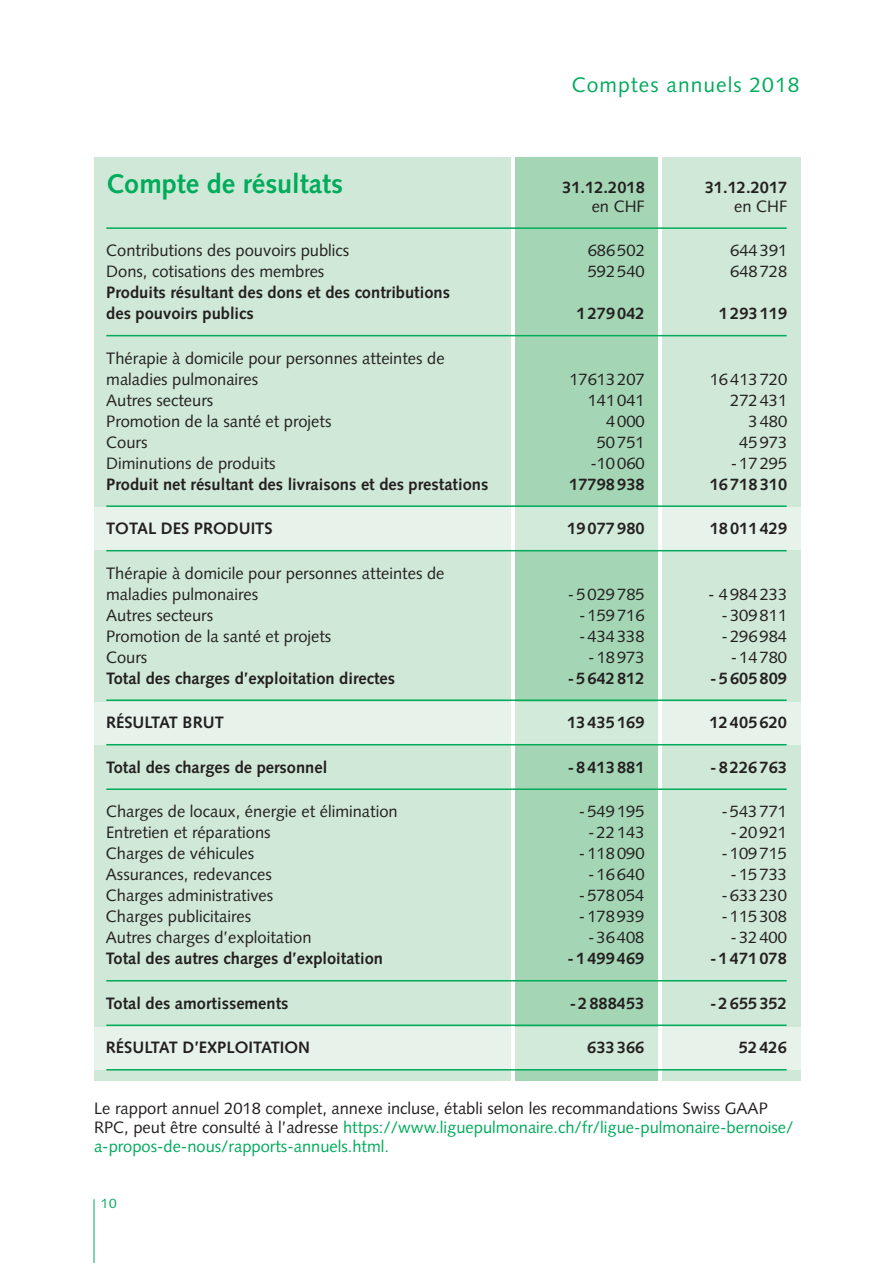
<style>
.page{position:relative;width:893px;height:1263px;background:#fff}
.page>*{position:absolute;margin:0;border:0;box-sizing:border-box;transform-origin:0 0}
.t1{font:700 27px "Syntax LT Std";color:#00ab5b}
.t2{font:21px "Syntax LT Std";letter-spacing:.05em;color:#00ab5b}
.t3{font:16.5px/18.8px "Syntax LT Std";color:#231f20}
.t4{font:700 16.5px/21px "Syntax LT Std";color:#231f20}
.t5{font:13.5px "Syntax LT Std";color:#00ab5b}
.s1{color:#00ab5b}
</style>
<div class="page">
<div style="left:662px;top:158px;width:138px;height:923px;background:#d0e8d7"></div>
<div style="left:94px;top:158px;width:417px;height:923px;background:#d0e8d7"></div>
<div style="left:515px;top:158px;width:143px;height:923px;background:#a4d6b5"></div>
<svg style="left:94px;top:1027px;width:707px;height:43px;background:#e3f1e7"></svg>
<svg style="left:94px;top:507px;width:707px;height:43px;background:#e2f1e6"></svg>
<hr style="left:94px;top:1199px;width:1px;height:64px;background:#00ab5b">
<svg style="left:94px;top:702px;width:707px;height:43px;background:#e2f1e6"></svg>
<hr style="left:106px;top:227px;width:681px;height:2px;background:#00ab5b">
<hr style="left:106px;top:335px;width:681px;height:1px;background:#00ab5b">
<hr style="left:106px;top:505px;width:681px;height:2px;background:#00ab5b">
<hr style="left:106px;top:550px;width:681px;height:1px;background:#00ab5b">
<hr style="left:106px;top:699px;width:681px;height:2px;background:#00ab5b">
<hr style="left:106px;top:744px;width:681px;height:1px;background:#00ab5b">
<hr style="left:106px;top:788px;width:681px;height:2px;background:#00ab5b">
<hr style="left:106px;top:980px;width:681px;height:1px;background:#00ab5b">
<hr style="left:106px;top:1024px;width:681px;height:2px;background:#00ab5b">
<hr style="left:106px;top:1069px;width:681px;height:1px;background:#00ab5b">
<p class="t2" style="left:572px;top:73px;width:229px">Comptes annuels 2018</p>
<h1 class="t1" style="left:106px;top:168px;width:238px">Compte de résultats</h1>
<p class="t4" style="left:562px;top:177px;width:84px">31.12.2018</p>
<p class="t4" style="left:705px;top:177px;width:84px">31.12.2017</p>
<p class="t3" style="left:592px;top:197px;width:55px">en CHF</p>
<p class="t3" style="left:734px;top:197px;width:55px">en CHF</p>
<p class="t3" style="left:106px;top:241px;width:244px">Contributions des pouvoirs publics</p>
<p class="t3" style="left:588px;top:241px;width:59px">686502</p>
<p class="t3" style="left:730px;top:241px;width:59px">644391</p>
<p class="t3" style="left:106px;top:262px;width:220px">Dons, cotisations des membres</p>
<p class="t3" style="left:588px;top:262px;width:59px">592540</p>
<p class="t3" style="left:730px;top:262px;width:59px">648728</p>
<p class="t4" style="left:106px;top:282px;width:345px">Produits résultant des dons et des contributions des pouvoirs publics</p>
<p class="t4" style="left:576px;top:303px;width:70px">1279042</p>
<p class="t4" style="left:719px;top:303px;width:70px">1293119</p>
<p class="t3" style="left:106px;top:348px;width:340px;line-height:21px">Thérapie à domicile pour personnes atteintes de maladies pulmonaires</p>
<p class="t3" style="left:569px;top:370px;width:77px">17613207</p>
<p class="t3" style="left:710px;top:370px;width:79px">16413720</p>
<p class="t3" style="left:106px;top:391px;width:109px">Autres secteurs</p>
<p class="t3" style="left:588px;top:391px;width:59px">141041</p>
<p class="t3" style="left:730px;top:391px;width:59px">272431</p>
<p class="t3" style="left:106px;top:412px;width:227px">Promotion de la santé et projets</p>
<p class="t3" style="left:606px;top:412px;width:40px">4000</p>
<p class="t3" style="left:748px;top:412px;width:40px">3480</p>
<p class="t3" style="left:106px;top:433px;width:43px">Cours</p>
<p class="t3" style="left:597px;top:433px;width:49px">50751</p>
<p class="t3" style="left:739px;top:433px;width:49px">45973</p>
<p class="t3" style="left:106px;top:454px;width:171px">Diminutions de produits</p>
<p class="t3" style="left:590px;top:454px;width:56px">-10060</p>
<p class="t3" style="left:731px;top:454px;width:58px">-17295</p>
<p class="t4" style="left:106px;top:474px;width:384px">Produit net résultant des livraisons et des prestations</p>
<p class="t4" style="left:569px;top:474px;width:77px">17798938</p>
<p class="t4" style="left:710px;top:474px;width:79px">16718310</p>
<p class="t4" style="left:106px;top:518px;width:168px">TOTAL DES PRODUITS</p>
<p class="t4" style="left:567px;top:518px;width:79px">19077980</p>
<p class="t4" style="left:710px;top:518px;width:79px">18011429</p>
<p class="t3" style="left:106px;top:563px;width:340px;line-height:21px">Thérapie à domicile pour personnes atteintes de maladies pulmonaires</p>
<p class="t3" style="left:568px;top:585px;width:78px">-5029785</p>
<p class="t3" style="left:708px;top:585px;width:80px">- 4984233</p>
<p class="t3" style="left:106px;top:606px;width:109px">Autres secteurs</p>
<p class="t3" style="left:579px;top:606px;width:67px">-159716</p>
<p class="t3" style="left:722px;top:606px;width:67px">-309811</p>
<p class="t3" style="left:106px;top:627px;width:227px">Promotion de la santé et projets</p>
<p class="t3" style="left:579px;top:627px;width:67px">-434338</p>
<p class="t3" style="left:721px;top:627px;width:67px">-296984</p>
<p class="t3" style="left:106px;top:648px;width:43px">Cours</p>
<p class="t3" style="left:588px;top:648px;width:58px">-18973</p>
<p class="t3" style="left:731px;top:648px;width:58px">-14780</p>
<p class="t4" style="left:106px;top:668px;width:291px">Total des charges d’exploitation directes</p>
<p class="t4" style="left:568px;top:668px;width:78px">-5642812</p>
<p class="t4" style="left:710px;top:668px;width:78px">-5605809</p>
<p class="t4" style="left:106px;top:712px;width:119px">RÉSULTAT BRUT</p>
<p class="t4" style="left:567px;top:712px;width:79px">13435169</p>
<p class="t4" style="left:710px;top:712px;width:79px">12405620</p>
<p class="t4" style="left:106px;top:757px;width:223px">Total des charges de personnel</p>
<p class="t4" style="left:568px;top:757px;width:78px">-8413881</p>
<p class="t4" style="left:710px;top:757px;width:78px">-8226763</p>
<p class="t3" style="left:106px;top:802px;width:293px">Charges de locaux, énergie et élimination</p>
<p class="t3" style="left:579px;top:802px;width:67px">-549195</p>
<p class="t3" style="left:721px;top:802px;width:67px">-543771</p>
<p class="t3" style="left:106px;top:823px;width:166px">Entretien et réparations</p>
<p class="t3" style="left:588px;top:823px;width:58px">-22143</p>
<p class="t3" style="left:731px;top:823px;width:58px">-20921</p>
<p class="t3" style="left:106px;top:844px;width:150px">Charges de véhicules</p>
<p class="t3" style="left:579px;top:844px;width:67px">-118090</p>
<p class="t3" style="left:721px;top:844px;width:67px">-109715</p>
<p class="t3" style="left:106px;top:865px;width:167px">Assurances, redevances</p>
<p class="t3" style="left:588px;top:865px;width:58px">-16640</p>
<p class="t3" style="left:731px;top:865px;width:58px">-15733</p>
<p class="t3" style="left:106px;top:886px;width:169px">Charges administratives</p>
<p class="t3" style="left:579px;top:886px;width:67px">-578054</p>
<p class="t3" style="left:721px;top:886px;width:67px">-633230</p>
<p class="t3" style="left:106px;top:907px;width:147px">Charges publicitaires</p>
<p class="t3" style="left:579px;top:907px;width:67px">-178939</p>
<p class="t3" style="left:721px;top:907px;width:67px">-115308</p>
<p class="t3" style="left:106px;top:928px;width:207px">Autres charges d’exploitation</p>
<p class="t3" style="left:588px;top:928px;width:58px">-36408</p>
<p class="t3" style="left:730px;top:928px;width:58px">-32400</p>
<p class="t4" style="left:106px;top:948px;width:279px">Total des autres charges d’exploitation</p>
<p class="t4" style="left:568px;top:948px;width:78px">-1499469</p>
<p class="t4" style="left:710px;top:948px;width:78px">-1471078</p>
<p class="t4" style="left:106px;top:993px;width:184px">Total des amortissements</p>
<p class="t4" style="left:570px;top:993px;width:76px">-2888453</p>
<p class="t4" style="left:710px;top:993px;width:78px">-2655352</p>
<p class="t4" style="left:106px;top:1037px;width:206px">RÉSULTAT D’EXPLOITATION</p>
<p class="t4" style="left:587px;top:1037px;width:59px">633366</p>
<p class="t4" style="left:739px;top:1037px;width:49px">52426</p>
<p class="t3" style="left:94px;top:1099px;width:701px">Le rapport annuel 2018 complet, annexe incluse, établi selon les recommandations Swiss GAAP<br>RPC, peut être consulté à l’adresse <span class="s1">https://www.liguepulmonaire.ch/fr/ligue-pulmonaire-bernoise/ a-propos-de-nous/rapports-annuels.html.</span></p>
<p class="t5" style="left:101px;top:1196px;width:17px">10</p>
</div>
